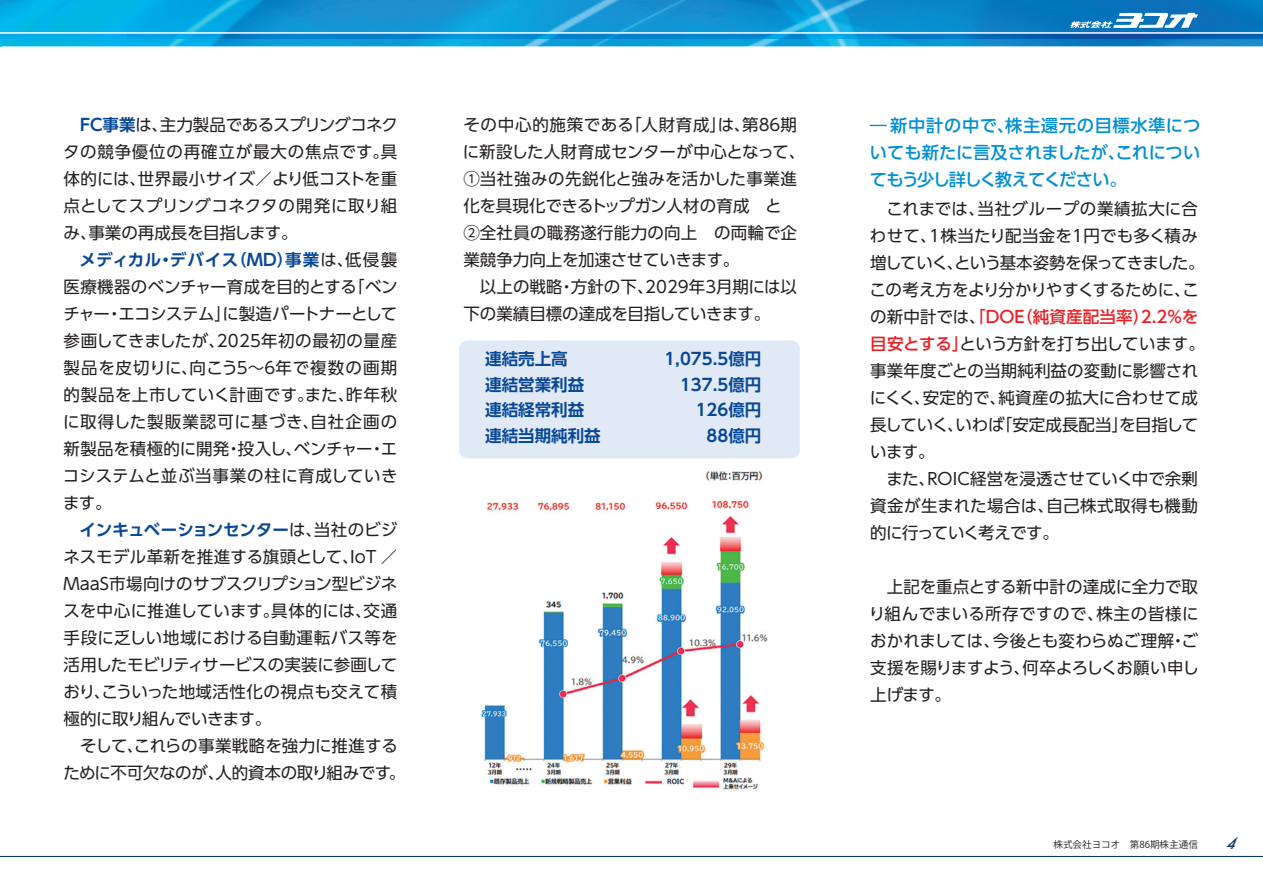
<style>
.page{position:relative;width:1263px;height:893px;background:#fff}
.page>*{position:absolute;margin:0;border:0;box-sizing:border-box;transform-origin:0 0}
.t1{font:500 17.25px/27px "UD Shin Go Pro";letter-spacing:-.02em;color:#008fd5;text-align:justify}
.t2{font:16.5px/27px "UD Shin Go Pro";color:#231f20;text-align:justify}
.t3{font:700 16.5px/25.5px "UD Shin Go Pro De";color:#074896}
.t4{font:700 16.5px "UD Shin Go Pro De";letter-spacing:.04em;color:#074896}
.t5{font:italic 500 14.85px "Futura";color:#0b366a}
.t6{font:9.6px "Koz Go Pro";color:#231f20}
.s1{font-family:"UD Shin Go Pro De";font-weight:700;color:#074896}
.s2{font-family:"UD Shin Go Pro";font-weight:400;color:#231f20}
.s3{font-family:"Koz Go Pr 6 N"}
.s4{font-weight:500;color:#ee1d23}
</style>
<div class="page">
<img style="left:0;top:0;width:1263px;height:46px">
<img style="left:0;top:34px;width:1263px;height:5px">
<svg style="left:1070px;top:13px;width:128px;height:16px"></svg>
<hr style="left:0;top:32px;width:1263px;height:2px;background:#fff">
<hr style="left:0;top:856px;width:1263px;height:1px;background:#0b366a">
<div style="left:459px;top:340px;width:341px;height:118px;background:#e1e9f6;border-radius:9px"></div>
<img style="left:481px;top:472px;width:287px;height:318px">
<p class="t2" style="left:63px;top:111px;width:336px;text-indent:17px"><span class="s1">FC事業</span>は、主力製品であるスプリングコネクタの競争優位の再確立が最大の焦点です。具体的には、世界最小サイズ／より低コストを重点としてスプリングコネクタの開発に取り組み、事業の再成長を目指します。</p>
<p class="t4" style="left:79px;top:246px;width:319px">メディカル・デバイス（MD）事業<span class="s2">は、低侵襲</span></p>
<p class="t2" style="left:63px;top:273px;width:336px">医療機器のベンチャー育成を目的とする「ベンチャー・エコシステム」に製造パートナーとして参画してきましたが、2025年初の最初の量産製品を皮切りに、向こう5<span class="s3">～</span>6年で複数の画期的製品を上市していく計画です。また、昨年秋に取得した製販業認可に基づき、自社企画の新製品を積極的に開発・投入し、ベンチャー・エコシステムと並ぶ当事業の柱に育成していきます。</p>
<p class="t3" style="left:80px;top:516px;width:319px">インキュベーションセンター<span class="s2">は、当社のビジ</span></p>
<p class="t2" style="left:63px;top:543px;width:336px">ネスモデル革新を推進する旗頭として、IoT ／MaaS市場向けのサブスクリプション型ビジネスを中心に推進しています。具体的には、交通手段に乏しい地域における自動運転バス等を活用したモビリティサービスの実装に参画しており、こういった地域活性化の視点も交えて積極的に取り組んでいきます。</p>
<p class="t2" style="left:63px;top:732px;width:344px;text-align:center">そして、これらの事業戦略を強力に推進する<br>ために不可欠なのが、人的資本の取り組みです。</p>
<p class="t2" style="left:463px;top:111px;width:344px;text-align:left">その中心的施策である「人財育成」は、第86期に新設した人財育成センターが中心となって、<br>①当社強みの先鋭化と強みを活かした事業進化を具現化できるトップガン人材の育成　と　<br>②全社員の職務遂行能力の向上　の両輪で企業競争力向上を加速させていきます。<br>　以上の戦略・方針の下、2029年3月期には以下の業績目標の達成を目指していきます。</p>
<p class="t3" style="left:485px;top:346px;width:117px">連結売上高<br>連結営業利益連結経常利益連結当期純利益</p>
<p class="t3" style="left:664px;top:346px;width:98px;text-align:right">1,075.5億円<br>137.5億円<br>126億円<br>88億円</p>
<p class="t1" style="left:870px;top:111px;width:332px">― 新中計の中で、株主還元の目標水準についても新たに言及されましたが、これについてもう少し詳しく教えてください。</p>
<p class="t2" style="left:869px;top:194px;width:337px;text-align:left;text-indent:17px">これまでは、当社グループの業績拡大に合わせて、1株当たり配当金を1円でも多く積み増していく、という基本姿勢を保ってきました。この考え方をより分かりやすくするために、この新中計では、<span class="s4">「DOE（純資産配当率）2.2％を目安とする」</span>という方針を打ち出しています。事業年度ごとの当期純利益の変動に影響されにくく、安定的で、純資産の拡大に合わせて成長していく、いわば「安定成長配当」を目指しています。<br>　また、ROIC経営を浸透させていく中で余剰資金が生まれた場合は、自己株式取得も機動的に行っていく考えです。</p>
<p class="t2" style="left:869px;top:572px;width:332px">　上記を重点とする新中計の達成に全力で取り組んでまいる所存ですので、株主の皆様におかれましては、今後とも変わらぬご理解・ご支援を賜りますよう、何卒よろしくお願い申し上げます。</p>
<p class="t6" style="left:1053px;top:839px;width:146px">株式会社ヨコオ　第86期株主通信</p>
<p class="t5" style="left:1226px;top:833px;width:17px">4</p>
</div>
